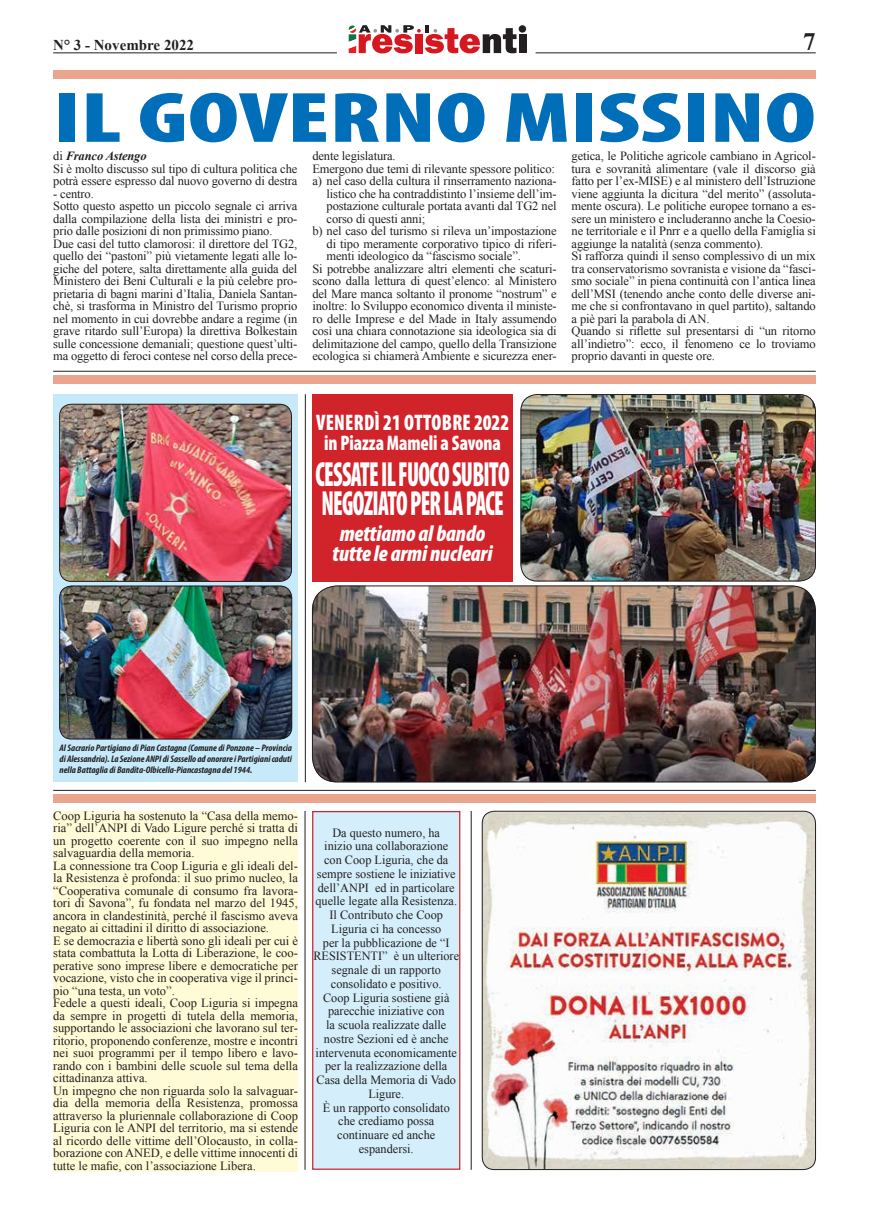
<style>
.page{position:relative;width:869px;height:1223px;background:#fff}
.page>*{position:absolute;margin:0;border:0;box-sizing:border-box;transform-origin:0 0}
.t1{font:900 condensed 71.75px "Myriad Pro";color:#006eb9;scale:1.43 1}
.t2{font:900 condensed 35px/28.8px "Myriad Pro";letter-spacing:-.03em;color:#fff;scale:.67 1}
.t3{font:700 25px "Times New Roman";color:#231f20}
.t4{font:italic 900 condensed 22.62px/20px "Myriad Pro";letter-spacing:-.005em;color:#fff;text-align:center}
.t5{font:900 condensed 22.62px "Myriad Pro";letter-spacing:-.005em;color:#fff;scale:.88 1}
.t6{font:900 condensed 21.25px "Myriad Pro";letter-spacing:-.005em;color:#fff;scale:.88 1}
.t7{font:700 15px "Times New Roman";color:#231f20}
.t8{font:12.5px/12.5px "Times New Roman";letter-spacing:-.01em;color:#231f20}
.t9{font:italic 700 condensed 9.5px/10.8px "Myriad Pro";color:#231f20;text-align:justify}
.s1{font-weight:700;font-style:italic}
</style>
<div class="page">
<hr style="left:53px;top:53px;width:284px;height:1px;background:#231f20">
<hr style="left:535px;top:53px;width:280px;height:1px;background:#231f20">
<div style="left:518px;top:34px;width:8px;height:19px;background:#231f20"></div>
<svg style="left:348px;top:25px;width:169px;height:29px"></svg>
<div style="left:518px;top:25px;width:8px;height:8px;background:#231f20;border-radius:50%"></div>
<div style="left:53px;top:394px;width:245px;height:388px;background:#c6eafa"></div>
<div style="left:53px;top:71px;width:762px;height:8px;background:#eaa58e"></div>
<hr style="left:53px;top:371px;width:762px;height:1px;background:#231f20">
<div style="left:53px;top:375px;width:762px;height:9px;background:#eaa58e"></div>
<hr style="left:53px;top:790px;width:762px;height:1px;background:#231f20">
<div style="left:53px;top:794px;width:762px;height:9px;background:#eaa58e"></div>
<img style="left:482px;top:812px;width:333px;height:357px">
<div style="left:482px;top:811px;width:333px;height:358px;border:1px solid #231f20;border-radius:12px"></div>
<img style="left:59px;top:404px;width:233px;height:177px">
<div style="left:59px;top:404px;width:233px;height:177px;border:1px solid #231f20;border-radius:12px"></div>
<img style="left:59px;top:587px;width:233px;height:152px">
<div style="left:59px;top:585px;width:233px;height:154px;border:1px solid #231f20;border-radius:12px"></div>
<div style="left:312px;top:811px;width:147px;height:358px;background:#d4effb"></div>
<div style="left:312px;top:811px;width:148px;height:358px;border:1px solid #d1232a"></div>
<div style="left:53px;top:811px;width:245px;height:360px;background:#fffbd6"></div>
<hr style="left:304px;top:811px;width:1px;height:358px;background:#231f20">
<hr style="left:305px;top:394px;width:1px;height:388px;background:#231f20">
<hr style="left:470px;top:811px;width:1px;height:358px;background:#231f20">
<img style="left:521px;top:394px;width:294px;height:187px">
<div style="left:520px;top:394px;width:295px;height:187px;border:1px solid #231f20;border-radius:16px"></div>
<img style="left:312px;top:585px;width:503px;height:197px">
<div style="left:312px;top:585px;width:503px;height:197px;border:1px solid #231f20;border-radius:24px"></div>
<div style="left:312px;top:394px;width:201px;height:187px;background:#d1232a"></div>
<p class="t7" style="left:53px;top:34px;width:142px">N° 3 - Novembre 2022</p>
<h3 class="t3" style="left:802px;top:24px;width:14px">7</h3>
<h1 class="t1" style="left:53px;top:78px;width:534px">IL GOVERNO MISSINO</h1>
<p class="t8" style="left:53px;top:150px;width:245px">di <span class="s1">Franco Astengo<br></span>Si è molto discusso sul tipo di cultura politica che potrà essere espresso dal nuovo governo di destra</p>
<p class="t8" style="left:53px;top:187px;width:246px">- centro.<br>Sotto questo aspetto un piccolo segnale ci arriva dalla compilazione della lista dei ministri e pro&shy;prio dalle posizioni di non primissimo piano.<br>Due casi del tutto clamorosi: il direttore del TG2, quello dei “pastoni” più vietamente legati alle lo&shy;giche del potere, salta direttamente alla guida del Ministero dei Beni Culturali e la più celebre pro&shy;prietaria di bagni marini d’Italia, Daniela Santan&shy;chè, si trasforma in Ministro del Turismo proprio nel momento in cui dovrebbe andare a regime (in grave ritardo sull’Europa) la direttiva Bolkestain sulle concessione demaniali; questione quest’ulti&shy;ma oggetto di feroci contese nel corso della prece-</p>
<p class="t8" style="left:312px;top:150px;width:85px">dente legislatura.</p>
<p class="t8" style="left:312px;top:162px;width:244px">Emergono due temi di rilevante spessore politico:</p>
<p class="t8" style="left:312px;top:175px;width:245px">a) nel caso della cultura il rinserramento naziona-</p>
<p class="t8" style="left:326px;top:187px;width:231px">listico che ha contraddistinto l’insieme dell’im-</p>
<p class="t8" style="left:326px;top:200px;width:231px">postazione culturale portata avanti dal TG2 nel</p>
<p class="t8" style="left:326px;top:212px;width:100px">corso di questi anni;</p>
<p class="t8" style="left:312px;top:225px;width:245px">b) nel caso del turismo si rileva un’impostazione</p>
<p class="t8" style="left:326px;top:237px;width:231px">di tipo meramente corporativo tipico di riferi-</p>
<p class="t8" style="left:326px;top:250px;width:196px">menti ideologico da “fascismo sociale”.</p>
<p class="t8" style="left:312px;top:262px;width:245px">Si potrebbe analizzare altri elementi che scaturi-</p>
<p class="t8" style="left:312px;top:275px;width:245px">scono dalla lettura di quest’elenco: al Ministero</p>
<p class="t8" style="left:312px;top:287px;width:245px">del Mare manca soltanto il pronome “nostrum” e</p>
<p class="t8" style="left:312px;top:300px;width:245px">inoltre: lo Sviluppo economico diventa il ministe-</p>
<p class="t8" style="left:312px;top:312px;width:245px">ro delle Imprese e del Made in Italy assumendo</p>
<p class="t8" style="left:312px;top:325px;width:245px">così una chiara connotazione sia ideologica sia di</p>
<p class="t8" style="left:312px;top:337px;width:245px">delimitazione del campo, quello della Transizione</p>
<p class="t8" style="left:312px;top:350px;width:245px">ecologica si chiamerà Ambiente e sicurezza ener-</p>
<p class="t8" style="left:571px;top:150px;width:245px">getica, le Politiche agricole cambiano in Agricol&shy;tura e sovranità alimentare (vale il discorso già fatto per l’ex-MISE) e al ministero dell’Istruzione viene aggiunta la dicitura “del merito” (assoluta&shy;mente oscura). Le politiche europee tornano a es&shy;sere un ministero e includeranno anche la Coesio&shy;ne territoriale e il Pnrr e a quello della Famiglia si aggiunge la natalità (senza commento).<br>Si rafforza quindi il senso complessivo di un mix tra conservatorismo sovranista e visione da “fasci&shy;smo sociale” in piena continuità con l’antica linea dell’MSI (tenendo anche conto delle diverse ani&shy;me che si confrontavano in quel partito), saltando a piè pari la parabola di AN.<br>Quando si riflette sul presentarsi di “un ritorno all’indietro”: ecco, il fenomeno ce lo troviamo proprio davanti in queste ore.</p>
<h3 class="t5" style="left:316px;top:409px;width:23px">Venerd</h3>
<h3 class="t5" style="left:374px;top:409px;width:46px">ì 21 ottobre</h3>
<h3 class="t5" style="left:474px;top:409px;width:42px">2022</h3>
<h3 class="t6" style="left:324px;top:431px;width:202px">in Piazza Mameli a Savona</h3>
<h2 class="t2" style="left:315px;top:460px;width:291px">CESSATE IL FUOCO SUBITO<br>NEGOZIATO PER LA PACE</h2>
<h3 class="t4" style="left:332px;top:524px;width:161px">mettiamo al bando tutte le armi nucleari</h3>
<p class="t9" style="left:59px;top:742px;width:234px">Al Sacrario Partigiano di Pian Castagna (Comune di Ponzone – Provincia di Alessandria). La Sezione ANPI di Sassello ad onorare i Partigiani caduti nella Battaglia di Bandita-Olbicella-Piancastagna del 1944.</p>
<p class="t8" style="left:53px;top:809px;width:246px">Coop Liguria ha sostenuto la “Casa della memo&shy;ria” dell’ANPI di Vado Ligure perché si tratta di un progetto coerente con il suo impegno nella salvaguardia della memoria.<br>La connessione tra Coop Liguria e gli ideali del&shy;la Resistenza è profonda: il suo primo nucleo, la “Cooperativa comunale di consumo fra lavora&shy;tori di Savona”, fu fondata nel marzo del 1945, ancora in clandestinità, perché il fascismo aveva negato ai cittadini il diritto di associazione.<br>E se democrazia e libertà sono gli ideali per cui è stata combattuta la Lotta di Liberazione, le coo&shy;perative sono imprese libere e democratiche per vocazione, visto che in cooperativa vige il princi&shy;pio “una testa, un voto”.<br>Fedele a questi ideali, Coop Liguria si impegna da sempre in progetti di tutela della memoria, supportando le associazioni che lavorano sul ter&shy;ritorio, proponendo conferenze, mostre e incontri nei suoi programmi per il tempo libero e lavo&shy;rando con i bambini delle scuole sul tema della cittadinanza attiva.<br>Un impegno che non riguarda solo la salvaguar&shy;dia della memoria della Resistenza, promossa attraverso la pluriennale collaborazione di Coop Liguria con le ANPI del territorio, ma si estende al ricordo delle vittime dell’Olocausto, in colla&shy;borazione con ANED, e delle vittime innocenti di tutte le mafie, con l’associazione Libera.</p>
<p class="t8" style="left:313px;top:825px;width:147px;line-height:13.8px;text-align:center">Da questo numero, ha<br>inizio una collaborazione<br>con Coop Liguria, che da sempre sostiene le iniziative dell’ANPI ed in particolare quelle legate alla Resistenza.<br>Il Contributo che Coop<br>Liguria ci ha concesso<br>per la pubblicazione de “I<br>RESISTENTI” è un ulteriore segnale di un rapporto consolidato e positivo.<br>Coop Liguria sostiene già parecchie iniziative con<br>la scuola realizzate dalle nostre Sezioni ed è anche intervenuta economicamente per la realizzazione della<br>Casa della Memoria di Vado<br>Ligure.<br>È un rapporto consolidato che crediamo possa continuare ed anche espandersi.</p>
</div>
